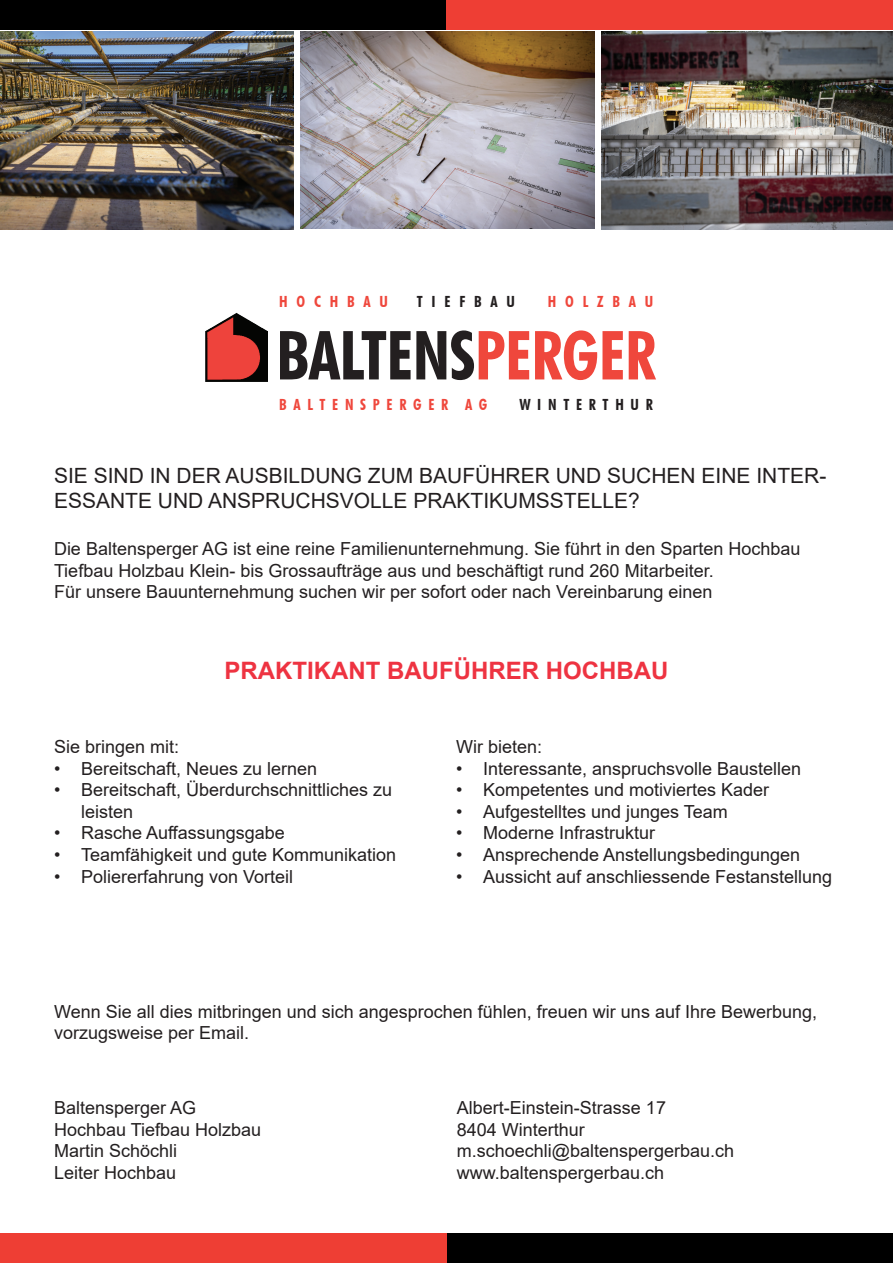
<style>
.page{position:relative;width:893px;height:1263px;background:#fff}
.page>*{position:absolute;margin:0;border:0;box-sizing:border-box;transform-origin:0 0}
.t1{font:700 condensed 67.8px "Futura BT";letter-spacing:-.01em;color:#231f20}
.t2{font:700 24px "Arial";color:#ee3341}
.t3{font:21px/25.2px "Arial";color:#231f20}
.t4{font:18px/21.6px "Arial";color:#231f20}
.t5{font:700 condensed 15.45px "Futura BT";color:#ef473c}
.t6{font:700 condensed 15.45px "Futura BT";color:#231f20}
.s1{color:#ef473c}
</style>
<div class="page">
<img style="left:205px;top:312px;width:63px;height:69px">
<div style="left:0;top:0;width:446px;height:30px;background:#000"></div>
<div style="left:446px;top:0;width:447px;height:30px;background:#ee3e34"></div>
<div style="left:446px;top:1233px;width:447px;height:30px;background:#000"></div>
<div style="left:0;top:1233px;width:446px;height:30px;background:#ee3e34"></div>
<img style="left:0;top:32px;width:294px;height:197px">
<img style="left:601px;top:32px;width:292px;height:197px">
<img style="left:301px;top:32px;width:293px;height:197px">
<p class="t5" style="left:279px;top:292px;width:110px">H O C H B A U</p>
<p class="t6" style="left:417px;top:292px;width:100px">T I E F B A U</p>
<p class="t5" style="left:548px;top:292px;width:107px">H O L Z B A U</p>
<h1 class="t1" style="left:276px;top:314px;width:381px">BALTENS<span class="s1">PERGER</span></h1>
<p class="t5" style="left:279px;top:395px;width:210px">B A L T E N S P E R G E R A G</p>
<p class="t6" style="left:519px;top:395px;width:135px">W I N T E R T H U R</p>
<p class="t3" style="left:54px;top:463px;width:774px">SIE SIND IN DER AUSBILDUNG ZUM BAUFÜHRER UND SUCHEN EINE INTER-<br>ESSANTE UND ANSPRUCHSVOLLE PRAKTIKUMSSTELLE?</p>
<p class="t4" style="left:54px;top:538px;width:748px">Die Baltensperger AG ist eine reine Familienunternehmung. Sie führt in den Sparten Hochbau<br>Tiefbau Holzbau Klein- bis Grossaufträge aus und beschäftigt rund 260 Mitarbeiter.<br>Für unsere Bauunternehmung suchen wir per sofort oder nach Vereinbarung einen</p>
<h2 class="t2" style="left:224px;top:653px;width:445px">PRAKTIKANT BAUFÜHRER HOCHBAU</h2>
<p class="t4" style="left:54px;top:736px;width:127px">Sie bringen mit:</p>
<p class="t4" style="left:54px;top:757px;width:265px">• Bereitschaft, Neues zu lernen</p>
<p class="t4" style="left:81px;top:779px;width:313px;text-indent:-27px">• Bereitschaft, Überdurchschnittliches zu leisten</p>
<p class="t4" style="left:54px;top:822px;width:232px">• Rasche Auffassungsgabe</p>
<p class="t4" style="left:54px;top:844px;width:344px">• Teamfähigkeit und gute Kommunikation</p>
<p class="t4" style="left:54px;top:865px;width:241px">• Poliererfahrung von Vorteil</p>
<p class="t4" style="left:456px;top:736px;width:88px">Wir bieten:</p>
<p class="t4" style="left:456px;top:757px;width:347px">• Interessante, anspruchsvolle Baustellen</p>
<p class="t4" style="left:456px;top:779px;width:315px">• Kompetentes und motiviertes Kader</p>
<p class="t4" style="left:456px;top:801px;width:273px">• Aufgestelltes und junges Team</p>
<p class="t4" style="left:456px;top:822px;width:201px">• Moderne Infrastruktur</p>
<p class="t4" style="left:456px;top:844px;width:346px">• Ansprechende Anstellungsbedingungen</p>
<p class="t4" style="left:456px;top:865px;width:378px">• Aussicht auf anschliessende Festanstellung</p>
<p class="t4" style="left:54px;top:1000px;width:765px">Wenn Sie all dies mitbringen und sich angesprochen fühlen, freuen wir uns auf Ihre Bewerbung, vorzugsweise per Email.</p>
<p class="t4" style="left:54px;top:1097px;width:209px">Baltensperger AG<br>Hochbau Tiefbau Holzbau<br>Martin Schöchli<br>Leiter Hochbau</p>
<p class="t4" style="left:457px;top:1097px;width:279px">Albert-Einstein-Strasse 17<br>8404 Winterthur m.schoechli@baltenspergerbau.ch www.baltenspergerbau.ch</p>
</div>
